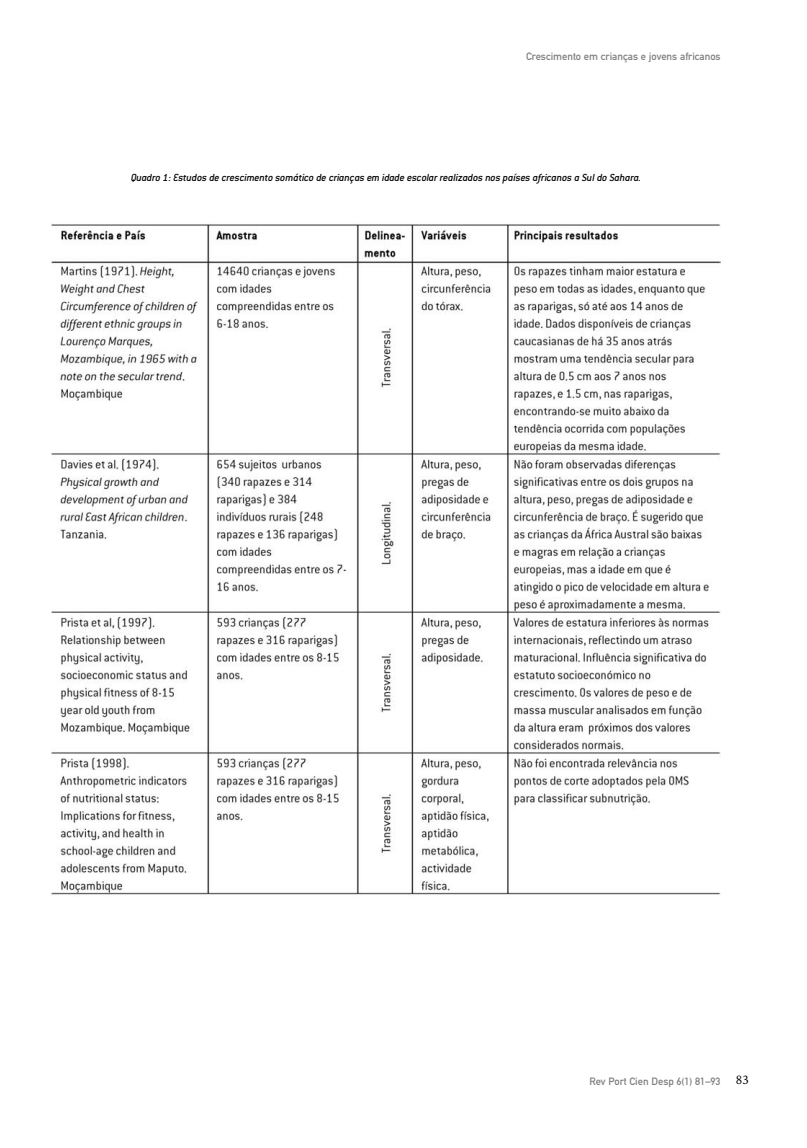
<style>
.page{position:relative;width:807px;height:1148px;background:#fff}
.page>*{position:absolute;margin:0;border:0;box-sizing:border-box;transform-origin:0 0}
.t1{font:12px "Iowan Old Style BT";color:#000}
.t2{font:italic 500 11.25px "Conduit ITC";letter-spacing:-.01em;color:#000}
.t3{font:10.5px "DIN Mittelschrift";color:#808080}
</style>
<div class="page">
<svg style="left:51px;top:224px;width:670px;height:671px"></svg>
<p class="t3" style="left:526px;top:53px;width:196px">Crescimento em crianças e jovens africanos</p>
<p class="t2" style="left:131px;top:174px;width:512px">Quadro 1: Estudos de crescimento somático de crianças em idade escolar realizados nos países africanos a Sul do Sahara.</p>
<p class="t3" style="left:589px;top:1077px;width:133px">Rev Port Cien Desp 6(1) 81–93</p>
<p class="t1" style="left:736px;top:1075px;width:15px">83</p>
</div>
